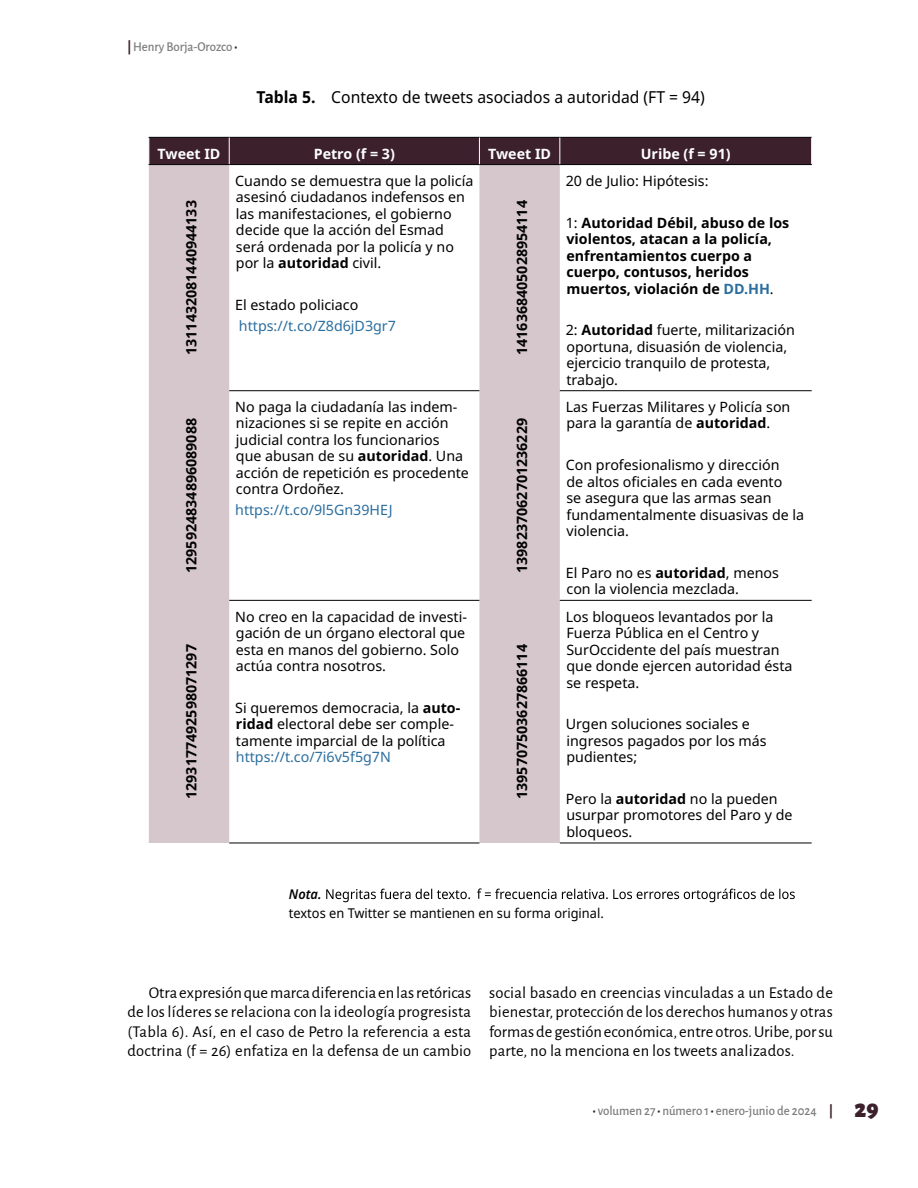
<style>
.page{position:relative;width:918px;height:1188px;background:#fff}
.page>*{position:absolute;margin:0;border:0;box-sizing:border-box;transform-origin:0 0}
.t1{font:16.5px/19.5px "Alegreya Sans";letter-spacing:.01em;color:#000;text-align:justify}
.t2{font:16.5px "Noto Sans";color:#000;scale:.95 1}
.t3{font:14.25px/16.5px "Noto Sans";color:#000}
.t4{font:700 14.25px/16.5px "Noto Sans";color:#000}
.t5{font:14.25px "Noto Sans";color:#2b6e9f}
.t6{font:700 14.25px "Noto Sans";color:#fff}
.t7{font:500 13.5px "Alegreya Sans";color:#7c7c7c;scale:.95 1}
.t8{font:13.5px "Noto Sans";color:#000;scale:.95 1}
.t9{font:italic 600 13.5px "Noto Sans";color:#000;scale:.95 1}
.s1{font-weight:800;color:#3c212d}
.s2{font-weight:700}
.s3{font-weight:400}
.s4{color:#2b6e9f}
.s5{font-weight:900;font-size:25.5px;color:#3c212d}
</style>
<div class="page">
<svg style="left:149px;top:165px;width:411px;height:678px"></svg>
<div style="left:149px;top:137px;width:663px;height:27px;background:#3c212d"></div>
<hr style="left:149px;top:164px;width:80px;height:1px;background:#000">
<hr style="left:229px;top:164px;width:250px;height:1px;background:#000">
<hr style="left:479px;top:164px;width:81px;height:1px;background:#000">
<hr style="left:560px;top:164px;width:252px;height:1px;background:#000">
<hr style="left:229px;top:390px;width:250px;height:1px;background:#000">
<hr style="left:229px;top:600px;width:250px;height:1px;background:#000">
<hr style="left:229px;top:843px;width:250px;height:1px;background:#000">
<hr style="left:560px;top:390px;width:252px;height:1px;background:#000">
<hr style="left:560px;top:600px;width:252px;height:1px;background:#000">
<hr style="left:560px;top:843px;width:252px;height:1px;background:#000">
<svg style="left:326px;top:888px;width:469px;height:14px"></svg>
<p class="t7" style="left:128px;top:37px;width:117px"><span class="s1">|</span> Henry Borja-Orozco <span class="s1">·</span></p>
<p class="t2" style="left:257px;top:85px;width:473px"><span class="s2">Tabla 5.</span> Contexto de tweets asociados a autoridad (FT = 94)</p>
<p class="t6" style="left:158px;top:143px;width:64px">Tweet ID</p>
<p class="t6" style="left:314px;top:143px;width:83px">Petro (f = 3)</p>
<p class="t6" style="left:488px;top:143px;width:64px">Tweet ID</p>
<p class="t6" style="left:641px;top:143px;width:91px">Uribe (f = 91)</p>
<p class="t4" style="left:184px;top:355px;width:156px;rotate:-90deg">1311432081440944133</p>
<p class="t3" style="left:235px;top:173px;width:240px">Cuando se demuestra que la policía asesinó ciudadanos indefensos en las manifestaciones, el gobierno decide que la acción del Esmad será ordenada por la policía y no por la <span class="s2">autoridad</span> civil.</p>
<p class="t3" style="left:235px;top:297px;width:125px">El estado policiaco</p>
<p class="t5" style="left:239px;top:316px;width:159px">https://t.co/Z8d6jD3gr7</p>
<p class="t3" style="left:566px;top:173px;width:144px">20 de Julio: Hipótesis:</p>
<p class="t4" style="left:566px;top:214px;width:225px"><span class="s3">1:</span> Autoridad Débil, abuso de los violentos, atacan a la policía, enfrentamientos cuerpo a cuerpo, contusos, heridos muertos, violación de <span class="s4">DD.HH</span><span class="s3">.</span></p>
<p class="t3" style="left:566px;top:322px;width:231px">2: <span class="s2">Autoridad</span> fuerte, militarización oportuna, disuasión de violencia, ejercicio tranquilo de protesta, trabajo.</p>
<p class="t4" style="left:514px;top:355px;width:156px;rotate:-90deg">1416368405028954114</p>
<p class="t4" style="left:184px;top:573px;width:156px;rotate:-90deg">1295924834896089088</p>
<p class="t4" style="left:184px;top:799px;width:156px;rotate:-90deg">1293177492598071297</p>
<p class="t3" style="left:235px;top:399px;width:235px">No paga la ciudadanía las indem&shy;nizaciones si se repite en acción judicial contra los funcionarios<br>que abusan de su <span class="s2">autoridad</span>. Una acción de repetición es procedente contra Ordoñez.</p>
<p class="t5" style="left:235px;top:500px;width:159px">https://t.co/9l5Gn39HEJ</p>
<p class="t3" style="left:235px;top:609px;width:233px">No creo en la capacidad de investi&shy;gación de un órgano electoral que esta en manos del gobierno. Solo actúa contra nosotros.</p>
<p class="t3" style="left:235px;top:700px;width:227px">Si queremos democracia, la <span class="s2">auto&shy;ridad</span> electoral debe ser comple&shy;tamente imparcial de la política</p>
<p class="t5" style="left:236px;top:747px;width:156px">https://t.co/7i6v5f5g7N</p>
<p class="t4" style="left:514px;top:573px;width:156px;rotate:-90deg">1398237062701236229</p>
<p class="t4" style="left:514px;top:799px;width:156px;rotate:-90deg">1395707503627866114</p>
<p class="t3" style="left:566px;top:399px;width:226px">Las Fuerzas Militares y Policía son para la garantía de <span class="s2">autoridad</span>.</p>
<p class="t3" style="left:566px;top:457px;width:240px">Con profesionalismo y dirección<br>de altos oficiales en cada evento<br>se asegura que las armas sean fundamentalmente disuasivas de la violencia.</p>
<p class="t3" style="left:566px;top:565px;width:215px">El Paro no es <span class="s2">autoridad</span>, menos con la violencia mezclada.</p>
<p class="t3" style="left:566px;top:609px;width:228px">Los bloqueos levantados por la<br>Fuerza Pública en el Centro y<br>SurOccidente del país muestran que donde ejercen autoridad ésta se respeta.</p>
<p class="t3" style="left:566px;top:716px;width:202px">Urgen soluciones sociales e ingresos pagados por los más pudientes;</p>
<p class="t3" style="left:566px;top:791px;width:228px">Pero la <span class="s2">autoridad</span> no la pueden usurpar promotores del Paro y de bloqueos.</p>
<p class="t9" style="left:289px;top:885px;width:36px">Nota.</p>
<p class="t8" style="left:289px;top:904px;width:333px">textos en Twitter se mantienen en su forma original.</p>
<p class="t1" style="left:128px;top:982px;width:345px;text-indent:21px">Otra expresión que marca diferencia en las retóricas de los líderes se relaciona con la ideología progresista (Tabla 6). Así, en el caso de Petro la referencia a esta doctrina (f = 26) enfatiza en la defensa de un cambio</p>
<p class="t1" style="left:489px;top:982px;width:345px">social basado en creencias vinculadas a un Estado de bienestar, protección de los derechos humanos y otras formas de gestión económica, entre otros. Uribe, por su parte, no la menciona en los tweets analizados.</p>
<p class="t7" style="left:593px;top:1101px;width:302px"><span class="s1">·</span> volumen 27 <span class="s1">·</span> número 1 <span class="s1">·</span> enero-junio de 2024 <span class="s1">|</span> <span class="s5">29</span></p>
</div>
